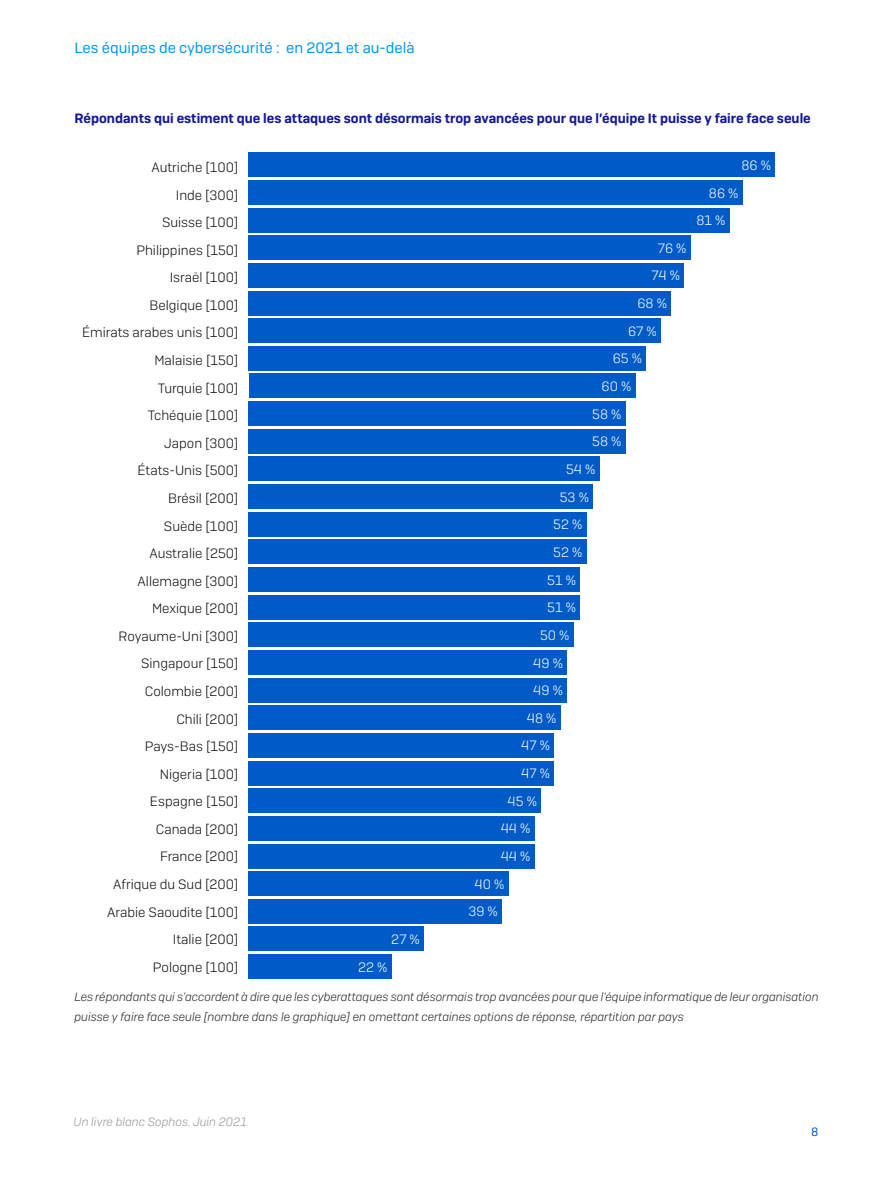
<style>
.page{position:relative;width:893px;height:1191px;background:#fff}
.page>*{position:absolute;margin:0;border:0;box-sizing:border-box;transform-origin:0 0}
.t1{font:15px "Sophos Sans";color:#0097ee}
.Body_Copy{font:300 13.5px "Sophos Sans";color:#0d0d0e}
.Body_Copy-2{font:600 13.5px "Sophos Sans";color:#13189c}
.Body_Copy-3{font:300 13.5px "Sophos Sans";color:#fff}
.t2{font:italic 300 12px/19.5px "Sophos Sans";color:#262626}
.t3{font:italic 300 12px "Sophos Sans";color:#96989c}
.t4{font:12px "Sophos Sans";color:#005bc8}
</style>
<div class="page">
<div style="left:249px;top:954px;width:143px;height:25px;background:#005bc8"></div>
<div style="left:249px;top:926px;width:175px;height:25px;background:#005bc8"></div>
<div style="left:249px;top:899px;width:253px;height:24px;background:#005bc8"></div>
<div style="left:249px;top:871px;width:260px;height:25px;background:#005bc8"></div>
<div style="left:249px;top:843px;width:286px;height:25px;background:#005bc8"></div>
<div style="left:249px;top:816px;width:286px;height:24px;background:#005bc8"></div>
<div style="left:249px;top:788px;width:292px;height:25px;background:#005bc8"></div>
<div style="left:249px;top:760px;width:305px;height:25px;background:#005bc8"></div>
<div style="left:249px;top:733px;width:305px;height:24px;background:#005bc8"></div>
<div style="left:249px;top:705px;width:312px;height:25px;background:#005bc8"></div>
<div style="left:249px;top:678px;width:318px;height:24px;background:#005bc8"></div>
<div style="left:249px;top:650px;width:318px;height:25px;background:#005bc8"></div>
<div style="left:249px;top:622px;width:325px;height:25px;background:#005bc8"></div>
<div style="left:249px;top:595px;width:331px;height:24px;background:#005bc8"></div>
<div style="left:249px;top:567px;width:331px;height:25px;background:#005bc8"></div>
<div style="left:249px;top:539px;width:338px;height:25px;background:#005bc8"></div>
<div style="left:249px;top:512px;width:338px;height:24px;background:#005bc8"></div>
<div style="left:249px;top:484px;width:344px;height:25px;background:#005bc8"></div>
<div style="left:249px;top:456px;width:351px;height:25px;background:#005bc8"></div>
<div style="left:249px;top:429px;width:377px;height:24px;background:#005bc8"></div>
<div style="left:249px;top:401px;width:377px;height:25px;background:#005bc8"></div>
<div style="left:249px;top:346px;width:397px;height:25px;background:#005bc8"></div>
<div style="left:249px;top:374px;width:386px;height:24px;background:#005bc8"></div>
<div style="left:249px;top:291px;width:422px;height:24px;background:#005bc8"></div>
<div style="left:249px;top:318px;width:412px;height:25px;background:#005bc8"></div>
<div style="left:249px;top:263px;width:435px;height:25px;background:#005bc8"></div>
<div style="left:249px;top:235px;width:442px;height:25px;background:#005bc8"></div>
<div style="left:249px;top:208px;width:481px;height:24px;background:#005bc8"></div>
<div style="left:249px;top:180px;width:494px;height:25px;background:#005bc8"></div>
<div style="left:249px;top:152px;width:526px;height:25px;background:#005bc8"></div>
<p class="t1" style="left:74px;top:39px;width:342px">Les équipes de cybersécurité : en 2021 et au-delà</p>
<p class="Body_Copy-2" style="left:74px;top:110px;width:738px">Répondants qui estiment que les attaques sont désormais trop avancées pour que l’équipe It puisse y faire face seule</p>
<p class="Body_Copy" style="left:151px;top:159px;width:89px">Autriche [100]</p>
<p class="Body_Copy-3" style="left:741px;top:157px;width:31px">86 %</p>
<p class="Body_Copy" style="left:176px;top:187px;width:64px">Inde [300]</p>
<p class="Body_Copy" style="left:162px;top:214px;width:78px">Suisse [100]</p>
<p class="Body_Copy" style="left:136px;top:242px;width:104px">Philippines [150]</p>
<p class="Body_Copy" style="left:170px;top:269px;width:70px">Israël [100]</p>
<p class="Body_Copy" style="left:150px;top:297px;width:90px">Belgique [100]</p>
<p class="Body_Copy" style="left:82px;top:325px;width:158px">Émirats arabes unis [100]</p>
<p class="Body_Copy" style="left:154px;top:352px;width:86px">Malaisie [150]</p>
<p class="Body_Copy" style="left:158px;top:380px;width:82px">Turquie [100]</p>
<p class="Body_Copy" style="left:148px;top:407px;width:92px">Tchéquie [100]</p>
<p class="Body_Copy" style="left:164px;top:435px;width:76px">Japon [300]</p>
<p class="Body_Copy" style="left:138px;top:462px;width:102px">États-Unis [500]</p>
<p class="Body_Copy" style="left:168px;top:490px;width:72px">Brésil [200]</p>
<p class="Body_Copy" style="left:164px;top:518px;width:76px">Suède [100]</p>
<p class="Body_Copy" style="left:149px;top:545px;width:91px">Australie [250]</p>
<p class="Body_Copy" style="left:138px;top:573px;width:102px">Allemagne [300]</p>
<p class="Body_Copy" style="left:152px;top:600px;width:88px">Mexique [200]</p>
<p class="Body_Copy" style="left:119px;top:628px;width:121px">Royaume-Uni [300]</p>
<p class="Body_Copy" style="left:141px;top:655px;width:99px">Singapour [150]</p>
<p class="Body_Copy" style="left:145px;top:683px;width:95px">Colombie [200]</p>
<p class="Body_Copy" style="left:176px;top:711px;width:64px">Chili [200]</p>
<p class="Body_Copy" style="left:145px;top:738px;width:95px">Pays-Bas [150]</p>
<p class="Body_Copy" style="left:160px;top:766px;width:80px">Nigeria [100]</p>
<p class="Body_Copy" style="left:150px;top:793px;width:90px">Espagne [150]</p>
<p class="Body_Copy" style="left:156px;top:821px;width:84px">Canada [200]</p>
<p class="Body_Copy" style="left:160px;top:848px;width:80px">France [200]</p>
<p class="Body_Copy" style="left:113px;top:876px;width:127px">Afrique du Sud [200]</p>
<p class="Body_Copy" style="left:107px;top:904px;width:133px">Arabie Saoudite [100]</p>
<p class="Body_Copy" style="left:173px;top:931px;width:67px">Italie [200]</p>
<p class="Body_Copy" style="left:153px;top:959px;width:87px">Pologne [100]</p>
<p class="t2" style="left:74px;top:987px;width:746px">Les répondants qui s’accordent à dire que les cyberattaques sont désormais trop avancées pour que l’équipe informatique de leur organisation puisse y faire face seule [nombre dans le graphique] en omettant certaines options de réponse, répartition par pays</p>
<p class="Body_Copy-3" style="left:709px;top:185px;width:31px">86 %</p>
<p class="Body_Copy-3" style="left:696px;top:212px;width:30px">81 %</p>
<p class="Body_Copy-3" style="left:658px;top:240px;width:30px">76 %</p>
<p class="Body_Copy-3" style="left:651px;top:268px;width:30px">74 %</p>
<p class="Body_Copy-3" style="left:637px;top:295px;width:31px">68 %</p>
<p class="Body_Copy-3" style="left:628px;top:323px;width:30px">67 %</p>
<p class="Body_Copy-3" style="left:613px;top:351px;width:31px">65 %</p>
<p class="Body_Copy-3" style="left:602px;top:378px;width:31px">60 %</p>
<p class="Body_Copy-3" style="left:592px;top:406px;width:31px">58 %</p>
<p class="Body_Copy-3" style="left:592px;top:433px;width:31px">58 %</p>
<p class="Body_Copy-3" style="left:566px;top:461px;width:31px">54 %</p>
<p class="Body_Copy-3" style="left:560px;top:489px;width:31px">53 %</p>
<p class="Body_Copy-3" style="left:553px;top:516px;width:31px">52 %</p>
<p class="Body_Copy-3" style="left:553px;top:544px;width:31px">52 %</p>
<p class="Body_Copy-3" style="left:547px;top:572px;width:30px">51 %</p>
<p class="Body_Copy-3" style="left:547px;top:599px;width:30px">51 %</p>
<p class="Body_Copy-3" style="left:540px;top:627px;width:31px">50 %</p>
<p class="Body_Copy-3" style="left:533px;top:655px;width:31px">49 %</p>
<p class="Body_Copy-3" style="left:533px;top:682px;width:31px">49 %</p>
<p class="Body_Copy-3" style="left:527px;top:710px;width:31px">48 %</p>
<p class="Body_Copy-3" style="left:521px;top:738px;width:30px">47 %</p>
<p class="Body_Copy-3" style="left:521px;top:765px;width:30px">47 %</p>
<p class="Body_Copy-3" style="left:508px;top:793px;width:31px">45 %</p>
<p class="Body_Copy-3" style="left:501px;top:820px;width:31px">44 %</p>
<p class="Body_Copy-3" style="left:501px;top:848px;width:31px">44 %</p>
<p class="Body_Copy-3" style="left:475px;top:876px;width:31px">40 %</p>
<p class="Body_Copy-3" style="left:468px;top:903px;width:31px">39 %</p>
<p class="Body_Copy-3" style="left:391px;top:931px;width:30px">27 %</p>
<p class="Body_Copy-3" style="left:358px;top:959px;width:31px">22 %</p>
<p class="t3" style="left:74px;top:1114px;width:175px">Un livre blanc Sophos. Juin 2021</p>
<p class="t4" style="left:811px;top:1124px;width:9px">8</p>
</div>
